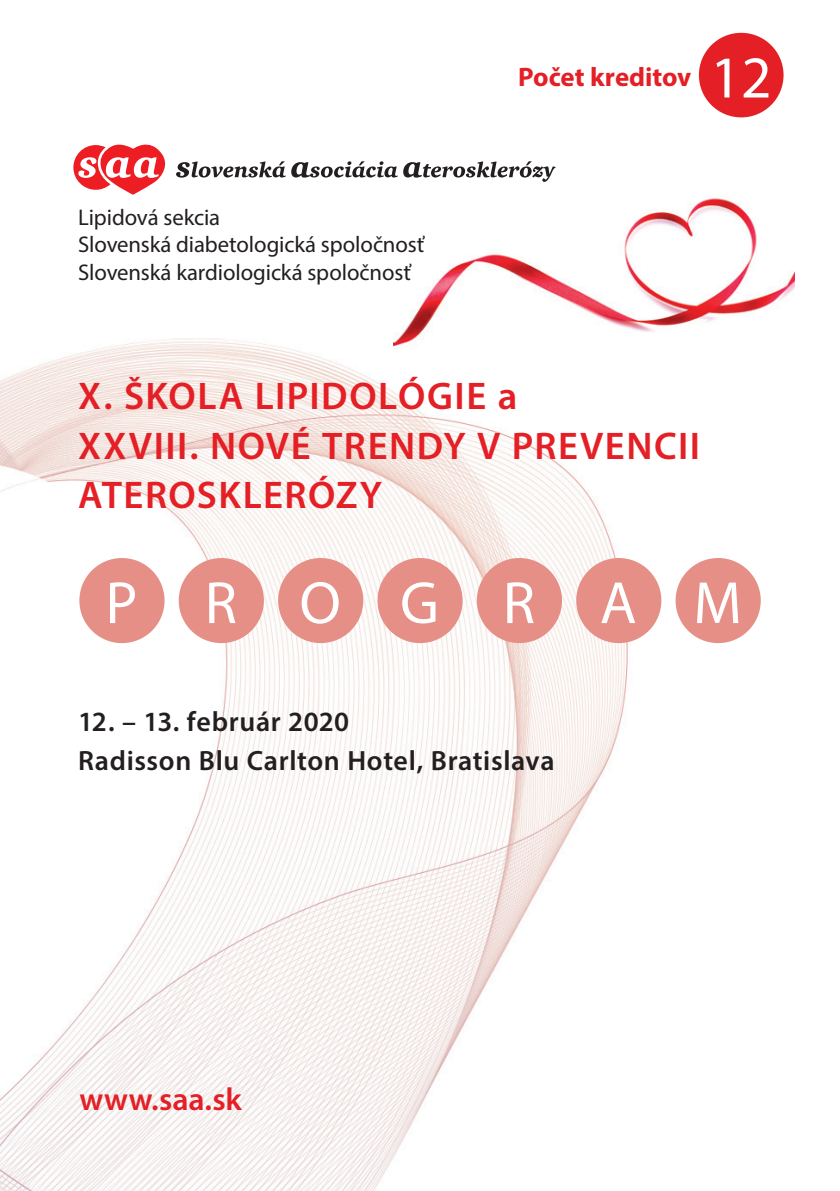
<style>
.page{position:relative;width:840px;height:1191px;background:#fff}
.page>*{position:absolute;margin:0;border:0;box-sizing:border-box;transform-origin:0 0}
.t1{font:60px "Myriad Pro";letter-spacing:1.05em;color:#fff}
.t2{font:59.6px "Myriad Pro";color:#fff}
.t3{font:600 38.6px/49.4px "Myriad Pro";letter-spacing:.04em;color:#e41f25}
.t4{font:600 32px "Myriad Pro";color:#e41f25}
.t5{font:600 28px/38.6px "Myriad Pro";letter-spacing:.025em;color:#231f20}
.t6{font:700 26.8px "Myriad Pro";color:#e41f25}
.t7{font:22.8px/27.2px "Myriad Pro";letter-spacing:-.005em;color:#231f20}
</style>
<div class="page">
<img style="left:0;top:339px;width:748px;height:852px">
<img style="left:394px;top:198px;width:400px;height:172px">
<svg style="left:176px;top:161px;width:109px;height:17px"></svg>
<svg style="left:291px;top:161px;width:106px;height:17px"></svg>
<svg style="left:403px;top:161px;width:152px;height:21px"></svg>
<svg style="left:73px;top:144px;width:93px;height:51px"></svg>
<div style="left:79px;top:558px;width:85px;height:85px;background:#e58f86;border-radius:50%"></div>
<div style="left:179px;top:558px;width:85px;height:85px;background:#e58f86;border-radius:50%"></div>
<div style="left:278px;top:558px;width:85px;height:85px;background:#e58f86;border-radius:50%"></div>
<div style="left:377px;top:558px;width:85px;height:85px;background:#e58f86;border-radius:50%"></div>
<div style="left:476px;top:558px;width:85px;height:85px;background:#e58f86;border-radius:50%"></div>
<div style="left:576px;top:558px;width:85px;height:85px;background:#e58f86;border-radius:50%"></div>
<div style="left:675px;top:558px;width:85px;height:85px;background:#e58f86;border-radius:50%"></div>
<div style="left:698px;top:33px;width:85px;height:84px;background:#e41f25;border-radius:50%"></div>
<p class="t7" style="left:78px;top:203px;width:347px">Lipidová sekcia<br>Slovenská diabetologická spoločnosť<br>Slovenská kardiologická spoločnosť</p>
<p class="t6" style="left:518px;top:59px;width:175px">Počet kreditov</p>
<h2 class="t2" style="left:710px;top:41px;width:63px">12</h2>
<h3 class="t3" style="left:78px;top:371px;width:623px">X. ŠKOLA LIPIDOLÓGIE a<br>XXVIII. NOVÉ TRENDY V PREVENCII<br>ATEROSKLERÓZY</h3>
<h1 class="t1" style="left:105px;top:566px;width:637px">PROGRAM</h1>
<p class="t5" style="left:78px;top:702px;width:477px">12. – 13. február 2020<br>Radisson Blu Carlton Hotel, Bratislava</p>
<h3 class="t4" style="left:79px;top:1079px;width:164px">www.saa.sk</h3>
</div>
